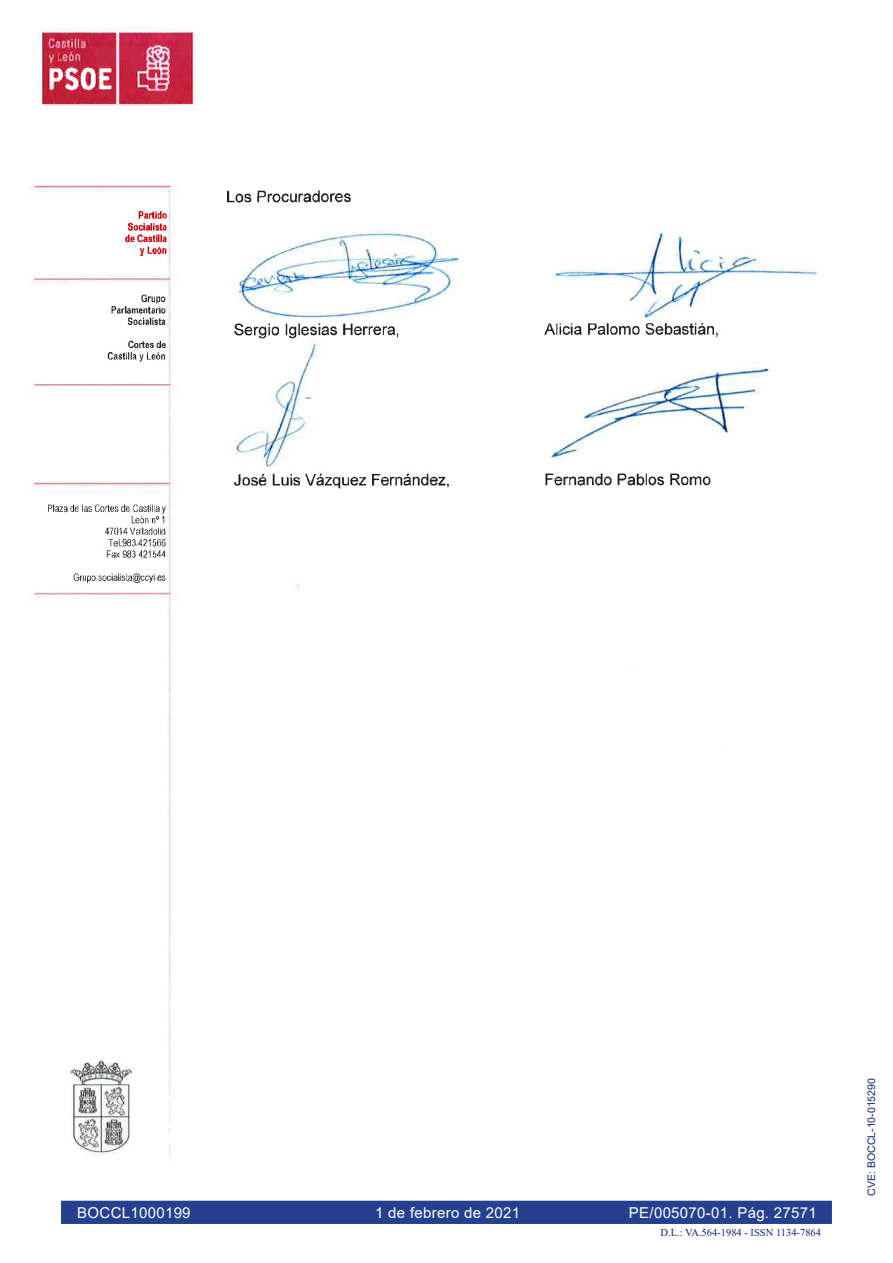
<style>
.page{position:relative;width:893px;height:1263px;background:#fff}
.page>*{position:absolute;margin:0;border:0;box-sizing:border-box;transform-origin:0 0}
.t1{font:15px "Arial";letter-spacing:.02em;color:#fff}
.t2{font:10.5px "Times New Roman";color:#132477}
.t3{font:10.5px "Arial";color:#132477}
</style>
<div class="page">
<div style="left:60px;top:1200px;width:773px;height:25px;background:#25408f"></div>
<div style="left:60px;top:1199px;width:773px;height:26px;border:2px solid #fff"></div>
<img style="left:28px;top:27px;width:805px;height:1173px">
<img style="left:48px;top:38px;width:65px;height:52px">
<img style="left:48px;top:190px;width:670px;height:393px">
<svg style="left:693px;top:249px;width:9px;height:6px"></svg>
<p class="t1" style="left:77px;top:1202px;width:115px">BOCCL1000199</p>
<p class="t1" style="left:375px;top:1202px;width:146px">1 de febrero de 2021</p>
<p class="t1" style="left:629px;top:1202px;width:189px">PE/005070-01. Pág. 27571</p>
<p class="t2" style="left:661px;top:1225px;width:162px">D.L.: VA.564-1984 - ISSN 1134-7864</p>
<p class="t3" style="left:864px;top:1195px;width:119px;rotate:-90deg">CVE: BOCCL-10-015290</p>
</div>
